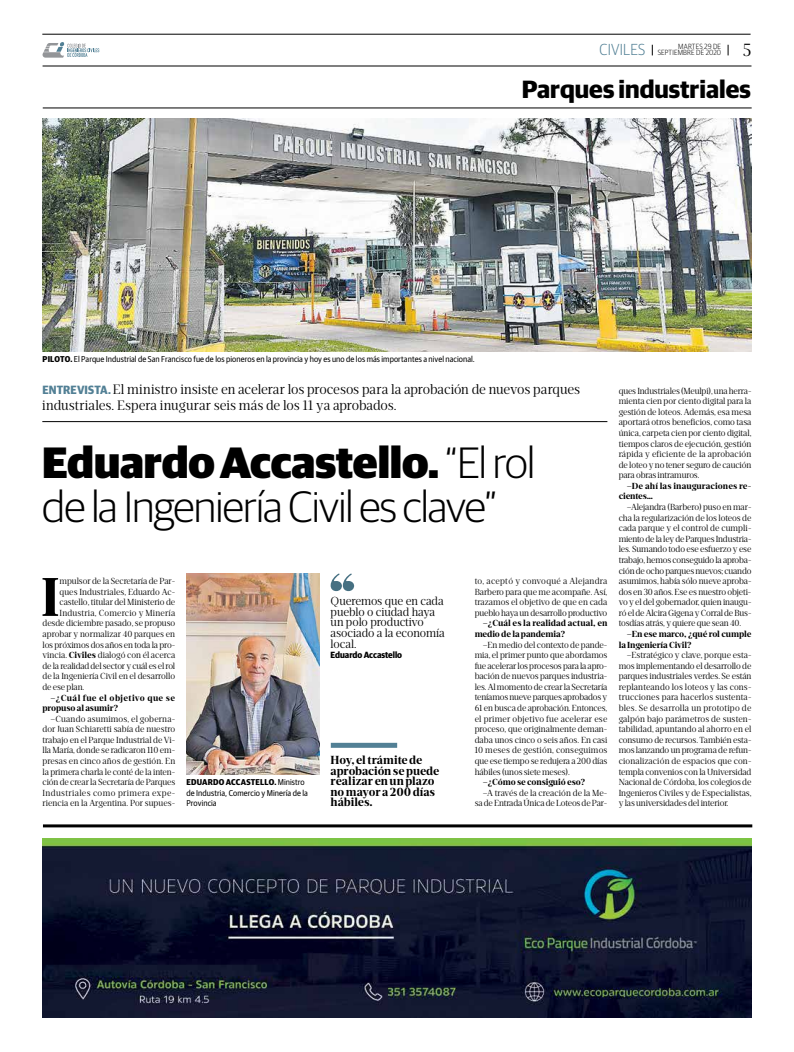
<style>
.page{position:relative;width:794px;height:1052px;background:#fff}
.page>*{position:absolute;margin:0;border:0;box-sizing:border-box;transform-origin:0 0}
.t1{font:700 55.7px "Ardina Text";color:#000}
.t2{font:300 44px/44px "Guardian Sans";letter-spacing:-.025em;color:#000}
.t3{font:700 25px "Guardian Sans";color:#000}
.t4{font:18px "Ardina Text";color:#000}
.t5{font:300 16px "Guardian Sans Narrow";letter-spacing:.01em;color:#528095}
.t6{font:14px/16.6px "Ardina Text";letter-spacing:-.005em;color:#000}
.t7{font:12px/10.6px "Ardina Text";letter-spacing:-.005em;color:#000}
.t8{font:700 12px/10.6px "Ardina Text";letter-spacing:-.01em;color:#000}
.t9{font:9px/10.6px "Ardina Text";letter-spacing:-.01em;color:#000;text-align:justify}
.t10{font:700 9px/10.6px "Ardina Text";letter-spacing:-.01em;color:#000}
.t11{font:700 9px/10.6px "Ardina Text";letter-spacing:.02em;color:#000}
.t12{font:9px "Ardina Text";letter-spacing:.02em;color:#000}
.t13{font:700 9px "Guardian Sans Narrow";color:#000}
.t14{font:8.5px/10.6px "Guardian Sans Narrow";letter-spacing:.005em;color:#000}
.t15{font:300 7.5px/6.5px "Guardian Sans Narrow";letter-spacing:.025em;color:#000;text-align:right}
.s1{font-weight:700}
.s2{font-family:"Guardian Sans Narrow";font-weight:700;font-size:12px;color:#528095}
.s3{font-weight:900}
</style>
<div class="page">
<hr style="left:42px;top:34px;width:708px;height:1px;background:#000">
<hr style="left:43px;top:66px;width:708px;height:1px;background:#000">
<hr style="left:43px;top:108px;width:708px;height:1px;background:#000">
<svg style="left:43px;top:42px;width:56px;height:16px"></svg>
<hr style="left:42px;top:421px;width:565px;height:1px;background:#000">
<img style="left:43px;top:838px;width:708px;height:180px">
<hr style="left:43px;top:824px;width:709px;height:3px;background:#000">
<img style="left:43px;top:119px;width:708px;height:232px">
<img style="left:187px;top:573px;width:132px;height:201px">
<div style="left:331px;top:743px;width:66px;height:5px;background:#528095"></div>
<svg style="left:331px;top:573px;width:23px;height:18px"></svg>
<h3 class="t5" style="left:599px;top:39px;width:47px">CIVILES</h3>
<h3 class="t4" style="left:743px;top:39px;width:10px">5</h3>
<p class="t15" style="left:657px;top:42px;width:65px">MARTES 29 DE<br>SEPTIEMBRE DE 2020</p>
<h3 class="t3" style="left:522px;top:70px;width:230px">Parques industriales</h3>
<p class="t14" style="left:43px;top:353px;width:434px"><span class="s1">PILOTO.</span> El Parque Industrial de San Francisco fue de los pioneros en la provincia y hoy es uno de los más importantes a nivel nacional.</p>
<h3 class="t6" style="left:42px;top:380px;width:539px"><span class="s2">ENTREVISTA.</span>El ministro insiste en acelerar los procesos para la aprobación de nuevos parques industriales. Espera inugurar seis más de los 11 ya aprobados.</h3>
<h2 class="t2" style="left:42px;top:438px;width:494px"><span class="s3">Eduardo Accastello.</span> “El rol de la Ingeniería Civil es clave”</h2>
<h1 class="t1" style="left:41px;top:565px;width:21px">I</h1>
<p class="t9" style="left:60px;top:576px;width:117px">mpulsor de la Secretaría de Par-</p>
<p class="t9" style="left:60px;top:586px;width:117px">ques Industriales, Eduardo Ac-</p>
<p class="t9" style="left:60px;top:597px;width:117px">castello, titular del Ministerio de</p>
<p class="t12" style="left:60px;top:608px;width:117px">Industria, Comercio y Minería</p>
<p class="t9" style="left:43px;top:618px;width:134px">desde diciembre pasado, se propuso</p>
<p class="t9" style="left:43px;top:628px;width:134px">aprobar y normalizar 40 parques en</p>
<p class="t9" style="left:43px;top:639px;width:134px">los próximos dos años en toda la pro-</p>
<p class="t9" style="left:43px;top:650px;width:134px">vincia. <span class="s1">Civiles</span> dialogó con él acerca</p>
<p class="t9" style="left:43px;top:660px;width:134px">de la realidad del sector y cuál es el rol</p>
<p class="t9" style="left:43px;top:671px;width:134px">de la Ingeniería Civil en el desarrollo</p>
<p class="t9" style="left:43px;top:681px;width:43px">de ese plan.</p>
<p class="t11" style="left:43px;top:692px;width:134px;text-indent:8px">–¿Cuál fue el objetivo que se propuso al asumir?</p>
<p class="t9" style="left:43px;top:713px;width:134px;text-indent:8px">–Cuando asumimos, el goberna&shy;dor Juan Schiaretti sabía de nuestro trabajo en el Parque Industrial de Vi&shy;lla María, donde se radicaron 110 em&shy;presas en cinco años de gestión. En la primera charla le conté de la inten&shy;ción de crear la Secretaría de Parques Industriales como primera expe&shy;riencia en la Argentina. Por supues-</p>
<p class="t14" style="left:187px;top:776px;width:123px"><span class="s1">EDUARDO ACCASTELLO.</span> Ministro de Industria, Comercio y Minería de la<br>Provincia</p>
<h3 class="t7" style="left:331px;top:596px;width:116px">Queremos que en cada pueblo o ciudad haya un polo productivo asociado a la economía local.</h3>
<p class="t13" style="left:331px;top:648px;width:73px">Eduardo Accastello</p>
<h3 class="t8" style="left:331px;top:755px;width:110px">Hoy, el trámite de aprobación se puede realizar en un plazo no mayor a 200 días hábiles.</h3>
<p class="t9" style="left:475px;top:576px;width:134px">to, aceptó y convoqué a Alejandra Barbero para que me acompañe. Así, trazamos el objetivo de que en cada pueblo haya un desarrollo productivo</p>
<p class="t10" style="left:475px;top:618px;width:134px;text-indent:8px">–¿Cuál es la realidad actual, en medio de la pandemia?</p>
<p class="t9" style="left:475px;top:639px;width:134px;text-indent:8px">–En medio del contexto de pande&shy;mia, el primer punto que abordamos fue acelerar los procesos para la apro&shy;bación de nuevos parques industria&shy;les. Al momento de crear la Secretaría teníamos nueve parques aprobados y 61 en busca de aprobación. Entonces, el primer objetivo fue acelerar ese proceso, que originalmente deman&shy;daba unos cinco o seis años. En casi 10 meses de gestión, conseguimos que ese tiempo se redujera a 200 días hábiles (unos siete meses).</p>
<p class="t10" style="left:483px;top:777px;width:104px">–¿Cómo se consiguió eso?</p>
<p class="t9" style="left:475px;top:787px;width:134px;text-align:right">–A través de la creación de la Me&shy;sa de Entrada Única de Loteos de Par-</p>
<p class="t9" style="left:619px;top:385px;width:134px">ques Industriales (Meulpi), una herra&shy;mienta cien por ciento digital para la gestión de loteos. Además, esa mesa aportará otros beneficios, como tasa única, carpeta cien por ciento digital, tiempos claros de ejecución, gestión rápida y eficiente de la aprobación de loteo y no tener seguro de caución para obras intramuros.</p>
<p class="t10" style="left:619px;top:481px;width:134px;text-indent:8px">–De ahí las inauguraciones re&shy;cientes…</p>
<p class="t9" style="left:619px;top:502px;width:134px;text-indent:8px">–Alejandra (Barbero) puso en mar&shy;cha la regularización de los loteos de cada parque y el control de cumpli&shy;miento de la ley de Parques Industria&shy;les. Sumando todo ese esfuerzo y ese trabajo, hemos conseguido la aproba&shy;ción de ocho parques nuevos; cuando asumimos, había sólo nueve aproba&shy;dos en 30 años. Ese es nuestro objeti&shy;vo y el del gobernador, quien inaugu&shy;ró el de Alcira Gigena y Corral de Bus&shy;tosdías atrás, y quiere que sean 40.</p>
<p class="t10" style="left:619px;top:629px;width:134px;text-indent:8px">–En ese marco, ¿qué rol cumple la Ingeniería Civil?</p>
<p class="t9" style="left:619px;top:650px;width:134px;text-indent:8px">–Estratégico y clave, porque esta&shy;mos implementando el desarrollo de parques industriales verdes. Se están replanteando los loteos y las cons&shy;trucciones para hacerlos sustenta&shy;bles. Se desarrolla un prototipo de galpón bajo parámetros de susten&shy;tabilidad, apuntando al ahorro en el consumo de recursos. También esta&shy;mos lanzando un programa de refun&shy;cionalización de espacios que con&shy;templa convenios con la Universidad Nacional de Córdoba, los colegios de Ingenieros Civiles y de Especialistas, y las universidades del interior.</p>
</div>
